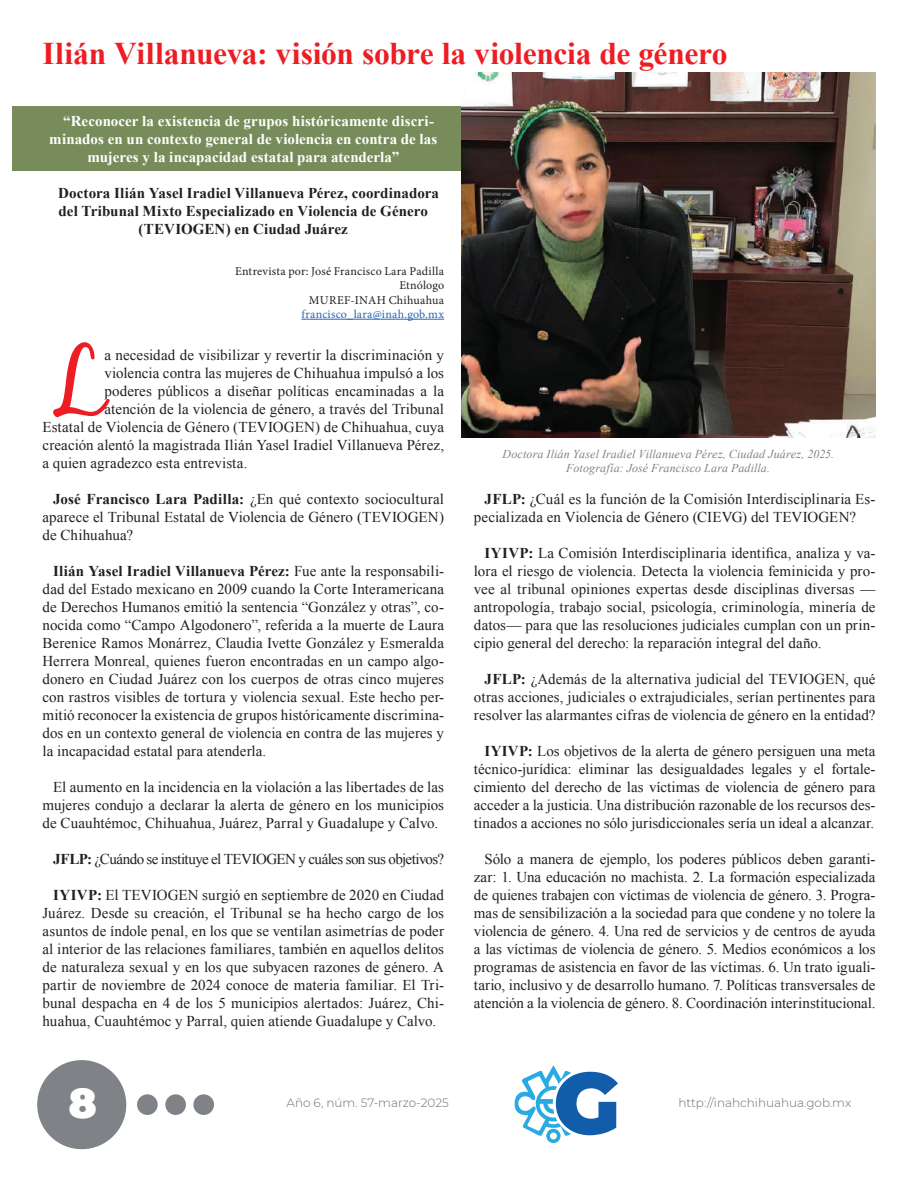
<style>
.page{position:relative;width:918px;height:1188px;background:#fff}
.page>*{position:absolute;margin:0;border:0;box-sizing:border-box;transform-origin:0 0}
.t1{font:93.9px "Black Jack";color:#ee1d23}
.t2{font:900 42px "Montserrat";color:#fff}
.t3{font:700 31.5px "Times New Roman";letter-spacing:-.01em;color:#ee1d23}
.t4{font:15px/18px "Times New Roman";letter-spacing:.005em;color:#231f20;text-align:justify}
.t5{font:700 15px "Times New Roman";letter-spacing:.005em;color:#fff}
.t6{font:700 15px "Times New Roman";letter-spacing:.005em;color:#231f20}
.t7{font:15px "Times New Roman";letter-spacing:-.035em;color:#231f20}
.t8{font:italic 12px/14.4px "Times New Roman";letter-spacing:.015em;color:#808285;text-align:center}
.t9{font:12px/14.4px "Minion Pro";letter-spacing:.015em;color:#231f20;text-align:right}
.t10{font:300 12px "Montserrat";color:#6c6d70}
.t11{font:12px "Minion Pro";letter-spacing:.02em;color:#2865b1}
.s1{font-weight:700}
</style>
<div class="page">
<div style="left:37px;top:1060px;width:89px;height:89px;background:#7f8286;border-radius:50%"></div>
<svg style="left:514px;top:1066px;width:104px;height:77px"></svg>
<div style="left:193px;top:1094px;width:21px;height:21px;background:#7f8286;border-radius:50%"></div>
<div style="left:165px;top:1094px;width:21px;height:21px;background:#7f8286;border-radius:50%"></div>
<div style="left:137px;top:1094px;width:21px;height:21px;background:#7f8286;border-radius:50%"></div>
<div style="left:13px;top:106px;width:448px;height:65px;background:#778c5a"></div>
<hr style="left:301px;top:319px;width:143px;height:1px;background:#2865b1">
<img style="left:461px;top:72px;width:414px;height:365px">
<h3 class="t3" style="left:43px;top:32px;width:686px">Ilián Villanueva: visión sobre la violencia de género</h3>
<p class="t5" style="left:63px;top:111px;width:372px">“Reconocer la existencia de grupos históricamente discri-</p>
<p class="t5" style="left:49px;top:129px;width:390px">minados en un contexto general de violencia en contra de las</p>
<p class="t5" style="left:87px;top:147px;width:313px">mujeres y la incapacidad estatal para atenderla”</p>
<p class="t6" style="left:58px;top:183px;width:382px">Doctora Ilián Yasel Iradiel Villanueva Pérez, coordinadora</p>
<p class="t6" style="left:59px;top:201px;width:371px">del Tribunal Mixto Especializado en Violencia de Género</p>
<p class="t6" style="left:139px;top:219px;width:211px">(TEVIOGEN) en Ciudad Juárez</p>
<p class="t9" style="left:235px;top:264px;width:210px">Entrevista por: José Francisco Lara Padilla<br>Etnólogo<br>MUREF-INAH Chihuahua</p>
<p class="t11" style="left:301px;top:306px;width:144px">francisco_lara@inah.gob.mx</p>
<h1 class="t1" style="left:51px;top:327px;width:55px">L</h1>
<p class="t4" style="left:105px;top:346px;width:341px">a necesidad de visibilizar y revertir la discriminación y</p>
<p class="t4" style="left:105px;top:364px;width:341px">violencia contra las mujeres de Chihuahua impulsó a los</p>
<p class="t4" style="left:105px;top:382px;width:341px">poderes públicos a diseñar políticas encaminadas a la</p>
<p class="t4" style="left:105px;top:400px;width:341px">atención de la violencia de género, a través del Tribunal</p>
<p class="t4" style="left:43px;top:418px;width:403px">Estatal de Violencia de Género (TEVIOGEN) de Chihuahua, cuya</p>
<p class="t4" style="left:43px;top:436px;width:403px">creación alentó la magistrada Ilián Yasel Iradiel Villanueva Pérez,</p>
<p class="t4" style="left:43px;top:454px;width:206px">a quien agradezco esta entrevista.</p>
<p class="t4" style="left:43px;top:490px;width:403px;text-indent:11px"><span class="s1">José Francisco Lara Padilla:</span> ¿En qué contexto sociocultural aparece el Tribunal Estatal de Violencia de Género (TEVIOGEN) de Chihuahua?</p>
<p class="t4" style="left:43px;top:562px;width:403px;text-indent:11px"><span class="s1">Ilián Yasel Iradiel Villanueva Pérez:</span> Fue ante la responsabili&shy;dad del Estado mexicano en 2009 cuando la Corte Interamericana de Derechos Humanos emitió la sentencia “González y otras”, co&shy;nocida como “Campo Algodonero”, referida a la muerte de Laura Berenice Ramos Monárrez, Claudia Ivette González y Esmeralda Herrera Monreal, quienes fueron encontradas en un campo algo&shy;donero en Ciudad Juárez con los cuerpos de otras cinco mujeres con rastros visibles de tortura y violencia sexual. Este hecho per&shy;mitió reconocer la existencia de grupos históricamente discrimina&shy;dos en un contexto general de violencia en contra de las mujeres y la incapacidad estatal para atenderla.</p>
<p class="t4" style="left:43px;top:778px;width:403px;text-indent:11px">El aumento en la incidencia en la violación a las libertades de las mujeres condujo a declarar la alerta de género en los municipios de Cuauhtémoc, Chihuahua, Juárez, Parral y Guadalupe y Calvo.</p>
<p class="t7" style="left:53px;top:849px;width:392px"><span class="s1">JFLP:</span> ¿Cuándo se instituye el TEVIOGEN y cuáles son sus objetivos?</p>
<p class="t4" style="left:43px;top:886px;width:403px;text-indent:11px"><span class="s1">IYIVP:</span> El TEVIOGEN surgió en septiembre de 2020 en Ciudad Juárez. Desde su creación, el Tribunal se ha hecho cargo de los asuntos de índole penal, en los que se ventilan asimetrías de poder al interior de las relaciones familiares, también en aquellos delitos de naturaleza sexual y en los que subyacen razones de género. A partir de noviembre de 2024 conoce de materia familiar. El Tri&shy;bunal despacha en 4 de los 5 municipios alertados: Juárez, Chi&shy;huahua, Cuauhtémoc y Parral, quien atiende Guadalupe y Calvo.</p>
<p class="t8" style="left:503px;top:446px;width:333px">Doctora Ilián Yasel Iradiel Villanueva Pérez, Ciudad Juárez, 2025.<br>Fotografía: José Francisco Lara Padilla.</p>
<p class="t4" style="left:474px;top:490px;width:403px;text-indent:11px"><span class="s1">JFLP:</span> ¿Cuál es la función de la Comisión Interdisciplinaria Es&shy;pecializada en Violencia de Género (CIEVG) del TEVIOGEN?</p>
<p class="t4" style="left:474px;top:544px;width:403px;text-indent:11px"><span class="s1">IYIVP:</span> La Comisión Interdisciplinaria identifica, analiza y va&shy;lora el riesgo de violencia. Detecta la violencia feminicida y pro&shy;vee al tribunal opiniones expertas desde disciplinas diversas — antropología, trabajo social, psicología, criminología, minería de datos— para que las resoluciones judiciales cumplan con un prin&shy;cipio general del derecho: la reparación integral del daño.</p>
<p class="t4" style="left:474px;top:670px;width:403px;text-indent:11px"><span class="s1">JFLP:</span> ¿Además de la alternativa judicial del TEVIOGEN, qué otras acciones, judiciales o extrajudiciales, serían pertinentes para resolver las alarmantes cifras de violencia de género en la entidad?</p>
<p class="t4" style="left:474px;top:742px;width:403px;text-indent:11px"><span class="s1">IYIVP:</span> Los objetivos de la alerta de género persiguen una meta técnico-jurídica: eliminar las desigualdades legales y el fortale&shy;cimiento del derecho de las víctimas de violencia de género para acceder a la justicia. Una distribución razonable de los recursos des&shy;tinados a acciones no sólo jurisdiccionales sería un ideal a alcanzar.</p>
<p class="t4" style="left:474px;top:850px;width:403px;text-indent:11px">Sólo a manera de ejemplo, los poderes públicos deben garanti&shy;zar: 1. Una educación no machista. 2. La formación especializada de quienes trabajen con víctimas de violencia de género. 3. Progra&shy;mas de sensibilización a la sociedad para que condene y no tolere la violencia de género. 4. Una red de servicios y de centros de ayuda a las víctimas de violencia de género. 5. Medios económicos a los programas de asistencia en favor de las víctimas. 6. Un trato iguali&shy;tario, inclusivo y de desarrollo humano. 7. Políticas transversales de atención a la violencia de género. 8. Coordinación interinstitucional.</p>
<h2 class="t2" style="left:68px;top:1075px;width:30px">8</h2>
<p class="t10" style="left:287px;top:1095px;width:164px">Año 6, núm. 57-marzo-2025</p>
<p class="t10" style="left:679px;top:1095px;width:174px">http://inahchihuahua.gob.mx</p>
</div>
